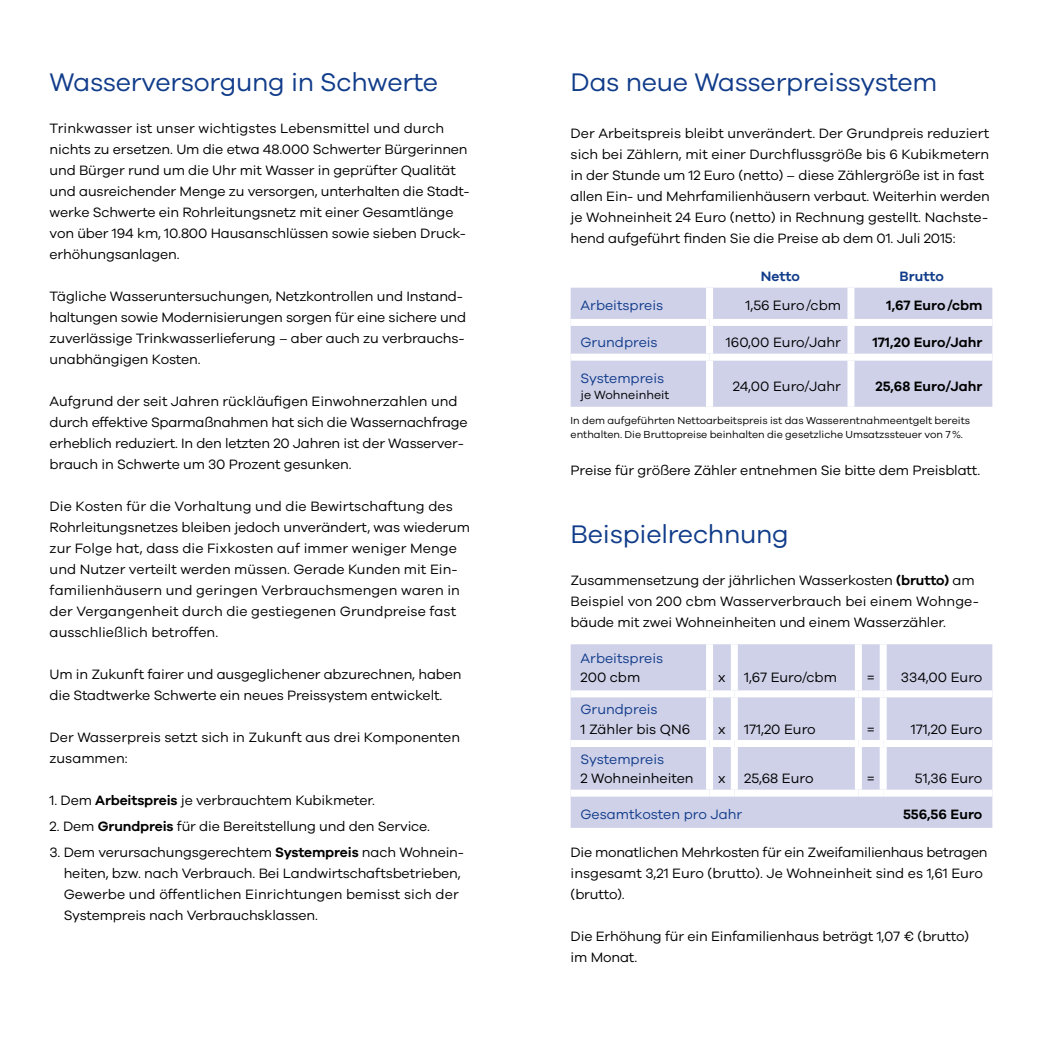
<style>
.page{position:relative;width:1042px;height:1042px;background:#fff}
.page>*{position:absolute;margin:0;border:0;box-sizing:border-box;transform-origin:0 0}
.t1{font:26.25px "Galano Grotesque";letter-spacing:-.01em;color:#113c8a}
.t2{font:14px/21px "Galano Grotesque";letter-spacing:-.01em;color:#000}
.t3{font:14px "Galano Grotesque";color:#113c8a}
.t4{font:600 14px "Galano Grotesque";color:#000}
.t5{font:600 14px "Galano Grotesque";color:#113c8a}
.t6{font:12.25px "Galano Grotesque";color:#000}
.t7{font:10.5px/14px "Galano Grotesque";color:#000}
.s1{font-weight:600}
</style>
<div class="page">
<div style="left:570px;top:288px;width:422px;height:119px;background:#cfd1e9"></div>
<div style="left:706px;top:288px;width:7px;height:31px;background:#fff"></div>
<div style="left:847px;top:288px;width:7px;height:31px;background:#fff"></div>
<div style="left:570px;top:319px;width:139px;height:7px;background:#fff"></div>
<div style="left:709px;top:319px;width:142px;height:7px;background:#fff"></div>
<div style="left:706px;top:326px;width:7px;height:28px;background:#fff"></div>
<div style="left:851px;top:319px;width:141px;height:7px;background:#fff"></div>
<div style="left:847px;top:326px;width:7px;height:28px;background:#fff"></div>
<div style="left:570px;top:354px;width:139px;height:7px;background:#fff"></div>
<div style="left:709px;top:354px;width:142px;height:7px;background:#fff"></div>
<div style="left:706px;top:361px;width:7px;height:46px;background:#fff"></div>
<div style="left:851px;top:354px;width:141px;height:7px;background:#fff"></div>
<div style="left:847px;top:361px;width:7px;height:46px;background:#fff"></div>
<div style="left:570px;top:644px;width:422px;height:184px;background:#cfd1e9"></div>
<div style="left:706px;top:644px;width:7px;height:46px;background:#fff"></div>
<div style="left:731px;top:644px;width:7px;height:46px;background:#fff"></div>
<div style="left:855px;top:644px;width:7px;height:46px;background:#fff"></div>
<div style="left:879px;top:644px;width:7px;height:46px;background:#fff"></div>
<div style="left:570px;top:690px;width:139px;height:7px;background:#fff"></div>
<div style="left:709px;top:690px;width:25px;height:7px;background:#fff"></div>
<div style="left:706px;top:697px;width:7px;height:43px;background:#fff"></div>
<div style="left:734px;top:690px;width:124px;height:7px;background:#fff"></div>
<div style="left:731px;top:697px;width:7px;height:43px;background:#fff"></div>
<div style="left:858px;top:690px;width:25px;height:7px;background:#fff"></div>
<div style="left:855px;top:697px;width:7px;height:43px;background:#fff"></div>
<div style="left:883px;top:690px;width:109px;height:7px;background:#fff"></div>
<div style="left:879px;top:697px;width:7px;height:43px;background:#fff"></div>
<div style="left:570px;top:740px;width:139px;height:7px;background:#fff"></div>
<div style="left:709px;top:740px;width:25px;height:7px;background:#fff"></div>
<div style="left:706px;top:747px;width:7px;height:42px;background:#fff"></div>
<div style="left:734px;top:740px;width:124px;height:7px;background:#fff"></div>
<div style="left:731px;top:747px;width:7px;height:42px;background:#fff"></div>
<div style="left:858px;top:740px;width:25px;height:7px;background:#fff"></div>
<div style="left:855px;top:747px;width:7px;height:42px;background:#fff"></div>
<div style="left:883px;top:740px;width:109px;height:7px;background:#fff"></div>
<div style="left:879px;top:747px;width:7px;height:42px;background:#fff"></div>
<div style="left:570px;top:789px;width:139px;height:7px;background:#fff"></div>
<div style="left:709px;top:789px;width:25px;height:7px;background:#fff"></div>
<div style="left:734px;top:789px;width:124px;height:7px;background:#fff"></div>
<div style="left:858px;top:789px;width:25px;height:7px;background:#fff"></div>
<div style="left:883px;top:789px;width:109px;height:7px;background:#fff"></div>
<h1 class="t1" style="left:50px;top:66px;width:390px">Wasserversorgung in Schwerte</h1>
<p class="t2" style="left:50px;top:117px;width:421px">Trinkwasser ist unser wichtigstes Lebensmittel und durch nichts zu ersetzen. Um die etwa 48.000 Schwerter Bürgerinnen und Bürger rund um die Uhr mit Wasser in geprüfter Qualität und ausreichender Menge zu versorgen, unterhalten die Stadt&shy;werke Schwerte ein Rohrleitungsnetz mit einer Gesamtlänge von über 194 km, 10.800 Hausanschlüssen sowie sieben Druck&shy;erhöhungsanlagen.</p>
<p class="t2" style="left:50px;top:285px;width:418px">Tägliche Wasseruntersuchungen, Netzkontrollen und Instand&shy;haltungen sowie Modernisierungen sorgen für eine sichere und zuverlässige Trinkwasserlieferung – aber auch zu verbrauchs&shy;unabhängigen Kosten.</p>
<p class="t2" style="left:50px;top:390px;width:419px">Aufgrund der seit Jahren rückläufigen Einwohnerzahlen und durch effektive Sparmaßnahmen hat sich die Wassernachfrage erheblich reduziert. In den letzten 20 Jahren ist der Wasserver&shy;brauch in Schwerte um 30 Prozent gesunken.</p>
<p class="t2" style="left:50px;top:495px;width:422px">Die Kosten für die Vorhaltung und die Bewirtschaftung des Rohrleitungsnetzes bleiben jedoch unverändert, was wiederum zur Folge hat, dass die Fixkosten auf immer weniger Menge und Nutzer verteilt werden müssen. Gerade Kunden mit Ein&shy;familienhäusern und geringen Verbrauchsmengen waren in der Vergangenheit durch die gestiegenen Grundpreise fast ausschließlich betroffen.</p>
<p class="t2" style="left:50px;top:663px;width:413px">Um in Zukunft fairer und ausgeglichener abzurechnen, haben die Stadtwerke Schwerte ein neues Preissystem entwickelt.</p>
<p class="t2" style="left:50px;top:726px;width:412px">Der Wasserpreis setzt sich in Zukunft aus drei Komponenten zusammen:</p>
<p class="t2" style="left:50px;top:789px;width:327px">1. Dem <span class="s1">Arbeitspreis</span> je verbrauchtem Kubikmeter.</p>
<p class="t2" style="left:50px;top:815px;width:382px">2. Dem <span class="s1">Grundpreis</span> für die Bereitstellung und den Service.</p>
<p class="t2" style="left:64px;top:841px;width:402px;text-indent:-14px">3. Dem verursachungsgerechtem <span class="s1">Systempreis</span> nach Wohnein&shy;heiten, bzw. nach Verbrauch. Bei Landwirtschaftsbetrieben, Gewerbe und öffentlichen Einrichtungen bemisst sich der Systempreis nach Verbrauchsklassen.</p>
<h1 class="t1" style="left:570px;top:66px;width:368px">Das neue Wasserpreissystem</h1>
<p class="t2" style="left:570px;top:122px;width:421px">Der Arbeitspreis bleibt unverändert. Der Grundpreis reduziert sich bei Zählern, mit einer Durchflussgröße bis 6 Kubikmetern in der Stunde um 12 Euro (netto) – diese Zählergröße ist in fast allen Ein- und Mehrfamilienhäusern verbaut. Weiterhin werden je Wohneinheit 24 Euro (netto) in Rechnung gestellt. Nachste&shy;hend aufgeführt finden Sie die Preise ab dem 01. Juli 2015:</p>
<p class="t5" style="left:761px;top:267px;width:41px">Netto</p>
<p class="t5" style="left:899px;top:267px;width:46px">Brutto</p>
<p class="t3" style="left:580px;top:297px;width:84px">Arbeitspreis</p>
<p class="t2" style="left:745px;top:295px;width:97px">1,56 Euro/cbm</p>
<p class="t4" style="left:886px;top:297px;width:97px">1,67 Euro/cbm</p>
<p class="t3" style="left:580px;top:334px;width:79px">Grundpreis</p>
<p class="t2" style="left:726px;top:331px;width:117px">160,00 Euro/Jahr</p>
<p class="t4" style="left:872px;top:333px;width:111px">171,20 Euro/Jahr</p>
<p class="t3" style="left:580px;top:370px;width:85px">Systempreis</p>
<p class="t6" style="left:580px;top:387px;width:90px">je Wohneinheit</p>
<p class="t2" style="left:732px;top:375px;width:110px">24,00 Euro/Jahr</p>
<p class="t4" style="left:875px;top:377px;width:108px">25,68 Euro/Jahr</p>
<p class="t7" style="left:570px;top:413px;width:401px">In dem aufgeführten Nettoarbeitspreis ist das Wasserentnahmeentgelt bereits enthalten. Die Bruttopreise beinhalten die gesetzliche Umsatzssteuer von 7%.</p>
<p class="t2" style="left:570px;top:460px;width:411px">Preise für größere Zähler entnehmen Sie bitte dem Preisblatt.</p>
<h1 class="t1" style="left:570px;top:519px;width:220px">Beispielrechnung</h1>
<p class="t2" style="left:570px;top:570px;width:410px">Zusammensetzung der jährlichen Wasserkosten <span class="s1">(brutto)</span> am<br>Beispiel von 200 cbm Wasserverbrauch bei einem Wohnge&shy;bäude mit zwei Wohneinheiten und einem Wasserzähler.</p>
<p class="t3" style="left:580px;top:650px;width:84px">Arbeitspreis</p>
<p class="t2" style="left:580px;top:666px;width:61px">200 cbm</p>
<p class="t2" style="left:718px;top:666px;width:10px">x</p>
<p class="t2" style="left:744px;top:666px;width:94px">1,67 Euro/cbm</p>
<p class="t2" style="left:867px;top:666px;width:10px">=</p>
<p class="t2" style="left:901px;top:666px;width:83px">334,00 Euro</p>
<p class="t3" style="left:580px;top:701px;width:79px">Grundpreis</p>
<p class="t2" style="left:580px;top:718px;width:111px">1 Zähler bis QN6</p>
<p class="t2" style="left:718px;top:718px;width:10px">x</p>
<p class="t2" style="left:744px;top:718px;width:73px">171,20 Euro</p>
<p class="t2" style="left:866px;top:718px;width:10px">=</p>
<p class="t2" style="left:911px;top:718px;width:73px">171,20 Euro</p>
<p class="t3" style="left:580px;top:751px;width:85px">Systempreis</p>
<p class="t2" style="left:580px;top:767px;width:115px">2 Wohneinheiten</p>
<p class="t2" style="left:718px;top:767px;width:10px">x</p>
<p class="t2" style="left:744px;top:767px;width:71px">25,68 Euro</p>
<p class="t2" style="left:866px;top:767px;width:10px">=</p>
<p class="t2" style="left:915px;top:767px;width:69px">51,36 Euro</p>
<p class="t3" style="left:580px;top:806px;width:163px">Gesamtkosten pro Jahr</p>
<p class="t4" style="left:903px;top:806px;width:81px">556,56 Euro</p>
<p class="t2" style="left:570px;top:841px;width:418px">Die monatlichen Mehrkosten für ein Zweifamilienhaus betragen insgesamt 3,21 Euro (brutto). Je Wohneinheit sind es 1,61 Euro (brutto).</p>
<p class="t2" style="left:570px;top:925px;width:400px">Die Erhöhung für ein Einfamilienhaus beträgt 1,07 € (brutto) im Monat.</p>
</div>
